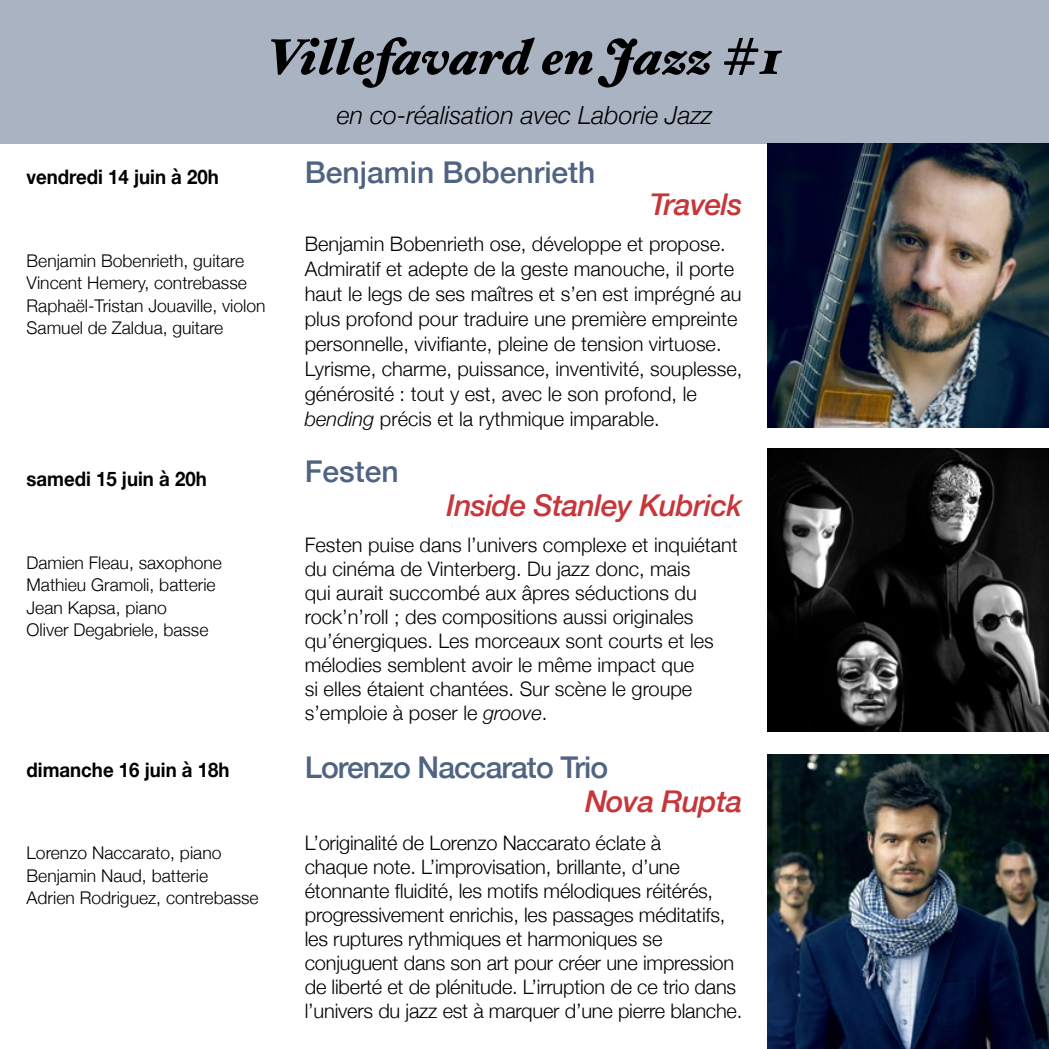
<style>
.page{position:relative;width:1049px;height:1049px;background:#fff}
.page>*{position:absolute;margin:0;border:0;box-sizing:border-box;transform-origin:0 0}
.t1{font:italic 900 50px "Hoefler Text";letter-spacing:-.005em;color:#000}
.t2{font:italic 500 30px "Helvetica Neue";letter-spacing:-.02em;color:#c7363b}
.t3{font:500 30px "Helvetica Neue";color:#506381}
.t4{font:500 30px "Helvetica Neue";letter-spacing:-.03em;color:#506381}
.t5{font:italic 300 25px "Helvetica Neue";color:#000}
.t6{font:300 20px/24px "Helvetica Neue";color:#000}
.t7{font:700 20px "Helvetica Neue";color:#000;scale:.93 1}
.t8{font:300 17.5px/22.5px "Helvetica Neue";color:#000}
.s1{font-style:italic}
</style>
<div class="page">
<div style="left:0;top:0;width:1049px;height:144px;background:#aab3c2"></div>
<img style="left:767px;top:144px;width:282px;height:283px">
<img style="left:767px;top:754px;width:282px;height:295px">
<img style="left:767px;top:448px;width:282px;height:284px">
<p class="t7" style="left:27px;top:161px;width:208px">vendredi 14 juin à 20h</p>
<h1 class="t1" style="left:266px;top:27px;width:517px">Villefavard en Jazz #1</h1>
<p class="t5" style="left:337px;top:95px;width:377px">en co-réalisation avec Laborie Jazz</p>
<h2 class="t3" style="left:305px;top:148px;width:292px">Benjamin Bobenrieth</h2>
<h2 class="t2" style="left:650px;top:179px;width:94px">Travels</h2>
<p class="t8" style="left:27px;top:248px;width:240px">Benjamin Bobenrieth, guitare<br>Vincent Hemery, contrebasse<br>Raphaël-Tristan Jouaville, violon<br>Samuel de Zaldua, guitare</p>
<p class="t7" style="left:27px;top:463px;width:195px">samedi 15 juin à 20h</p>
<p class="t8" style="left:27px;top:550px;width:197px">Damien Fleau, saxophone<br>Mathieu Gramoli, batterie<br>Jean Kapsa, piano<br>Oliver Degabriele, basse</p>
<p class="t6" style="left:305px;top:229px;width:439px;line-height:25px">Benjamin Bobenrieth ose, développe et propose.<br>Admiratif et adepte de la geste manouche, il porte haut le legs de ses maîtres et s’en est imprégné au plus profond pour traduire une première empreinte personnelle, vivifiante, pleine de tension virtuose.<br>Lyrisme, charme, puissance, inventivité, souplesse, générosité : tout y est, avec le son profond, le <span class="s1">bending</span> précis et la rythmique imparable.</p>
<h2 class="t3" style="left:305px;top:447px;width:95px">Festen</h2>
<h2 class="t2" style="left:447px;top:479px;width:297px">Inside Stanley Kubrick</h2>
<p class="t6" style="left:305px;top:531px;width:434px">Festen puise dans l’univers complexe et inquiétant du cinéma de Vinterberg. Du jazz donc, mais<br>qui aurait succombé aux âpres séductions du rock’n’roll ; des compositions aussi originales qu’énergiques. Les morceaux sont courts et les mélodies semblent avoir le même impact que<br>si elles étaient chantées. Sur scène le groupe s’emploie à poser le <span class="s1">groove</span>.</p>
<p class="t7" style="left:27px;top:754px;width:220px">dimanche 16 juin à 18h</p>
<h2 class="t4" style="left:305px;top:743px;width:305px">Lorenzo Naccarato Trio</h2>
<p class="t8" style="left:27px;top:840px;width:234px">Lorenzo Naccarato, piano<br>Benjamin Naud, batterie<br>Adrien Rodriguez, contrebasse</p>
<h2 class="t2" style="left:585px;top:776px;width:159px">Nova Rupta</h2>
<p class="t6" style="left:305px;top:830px;width:439px">L’originalité de Lorenzo Naccarato éclate à<br>chaque note. L’improvisation, brillante, d’une étonnante fluidité, les motifs mélodiques réitérés, progressivement enrichis, les passages méditatifs, les ruptures rythmiques et harmoniques se conjuguent dans son art pour créer une impression de liberté et de plénitude. L’irruption de ce trio dans l’univers du jazz est à marquer d’une pierre blanche.</p>
</div>
